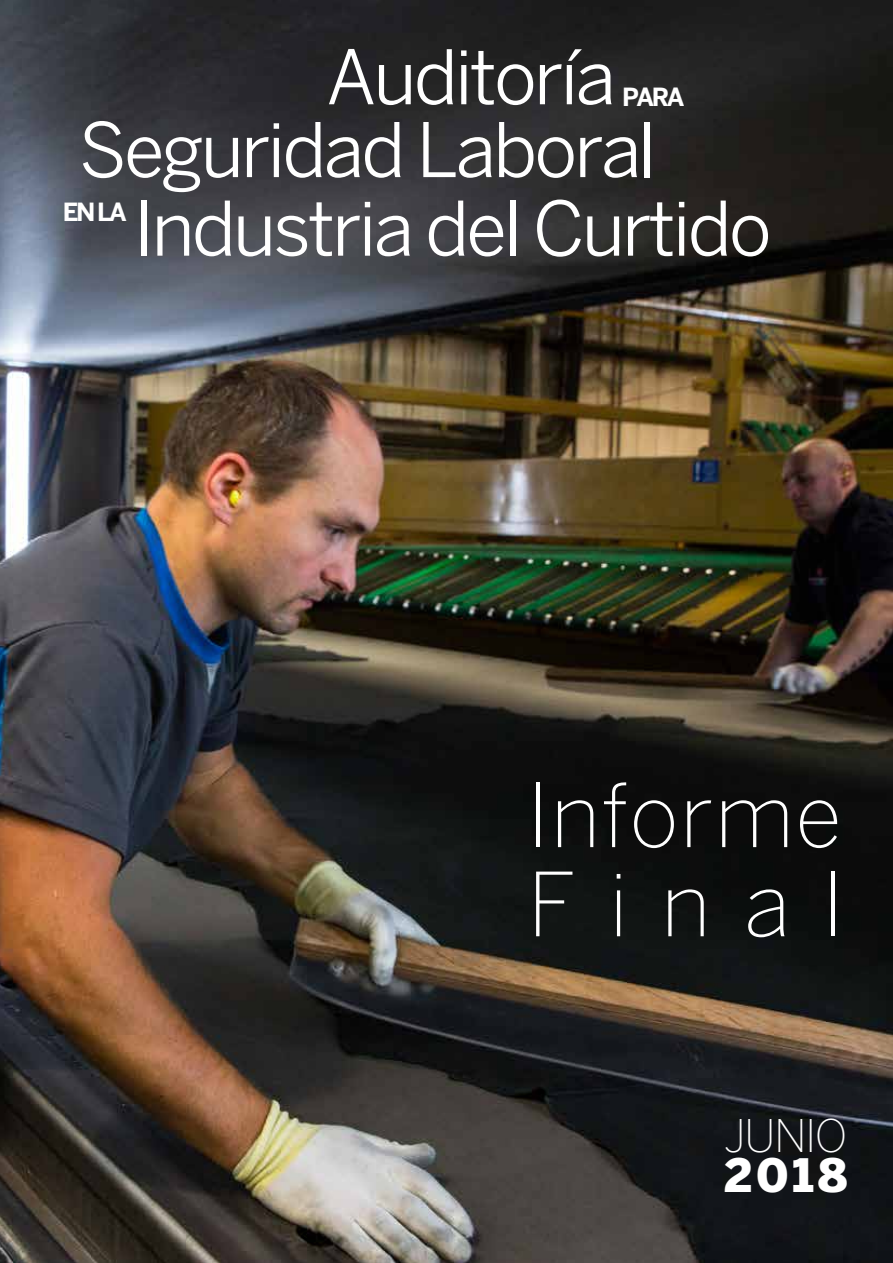
<style>
.page{position:relative;width:893px;height:1263px;background:#fff}
.page>*{position:absolute;margin:0;border:0;box-sizing:border-box;transform-origin:0 0}
.t1{font:200 87.3px/89.1px "Benton Sans";letter-spacing:.01em;color:#fff}
.t2{font:74.4px "Benton Sans";letter-spacing:-.04em;color:#fff}
.t3{font:900 45.75px "Benton Sans";color:#fff}
.t4{font:200 44.55px "Benton Sans";letter-spacing:-.04em;color:#fff}
.t5{font:700 24.9px "Benton Sans";letter-spacing:-.1em;color:#fff}
</style>
<div class="page">
<img style="left:0;top:0;width:893px;height:1263px">
<p class="t2" style="left:326px;top:33px;width:291px">Auditoría</p>
<p class="t2" style="left:79px;top:106px;width:579px">Seguridad Laboral</p>
<p class="t2" style="left:133px;top:185px;width:640px">Industria del Curtido</p>
<p class="t5" style="left:622px;top:82px;width:64px">PARA</p>
<p class="t5" style="left:63px;top:197px;width:66px">EN LA</p>
<p class="t1" style="left:527px;top:770px;width:316px">Informe<br>Final</p>
<p class="t4" style="left:724px;top:1109px;width:125px">JUNIO</p>
<p class="t3" style="left:724px;top:1148px;width:125px">2018</p>
</div>
